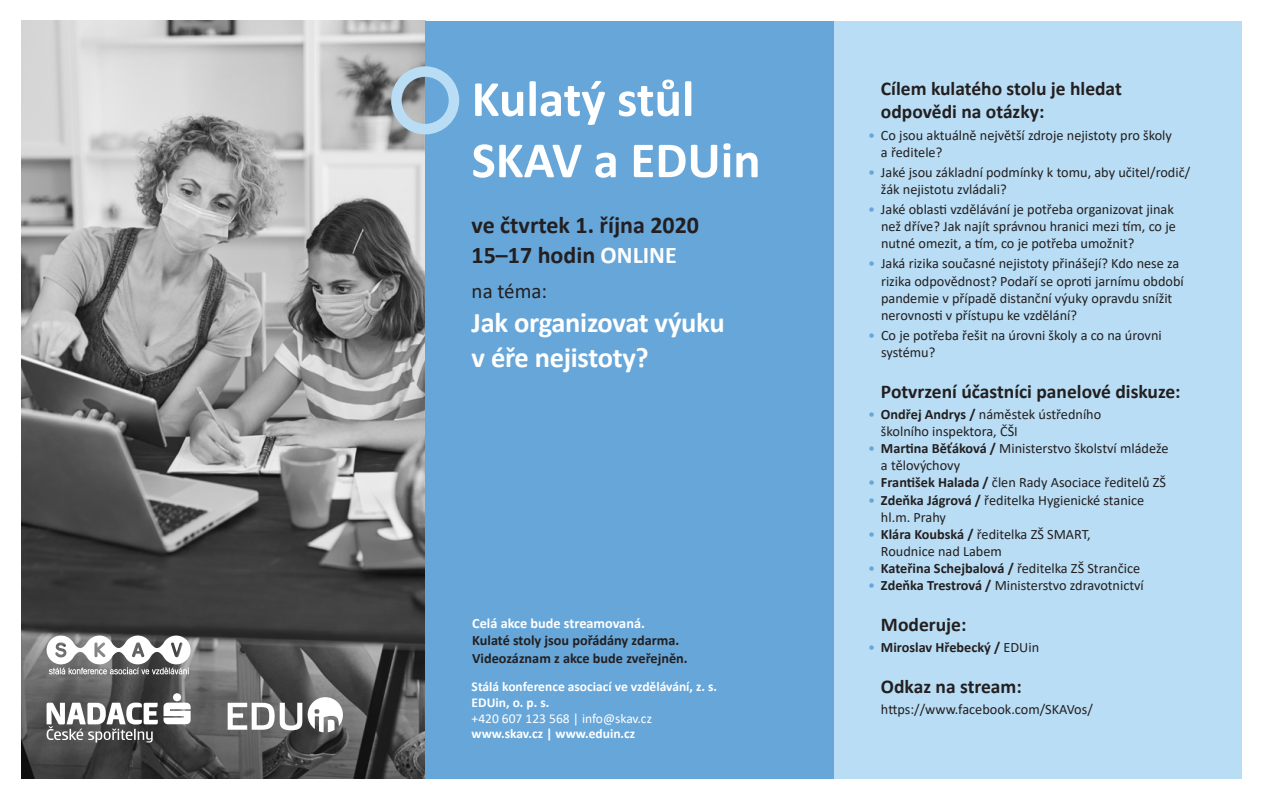
<style>
.page{position:relative;width:1263px;height:800px;background:#fff}
.page>*{position:absolute;margin:0;border:0;box-sizing:border-box;transform-origin:0 0}
.t1{font:700 51px/61.2px "Calibri";color:#fff}
.t2{font:700 28.5px/34.2px "Calibri";letter-spacing:-.01em;color:#fff}
.t3{font:700 24px/30px "Calibri";color:#231f20}
.t4{font:21px "Calibri";color:#231f20}
.t5{font:700 19.5px/23.4px "Calibri";color:#231f20}
.t6{font:14.25px/17.1px "Calibri";color:#231f20}
.t7{font:700 14.25px/17.1px "Calibri";color:#231f20}
.t8{font:700 14.25px "Calibri";color:#fff}
.t9{font:700 13.5px/15.8px "Calibri";color:#fff}
.t10{font:13.5px "Calibri";color:#fff}
.s1{color:#fff}
.s2{color:#67a6d9}
.s3{font-weight:700}
.s4{font-weight:400;color:#67a6d9}
.s5{font-weight:400}
</style>
<div class="page">
<img style="left:21px;top:21px;width:404px;height:577px">
<svg style="left:21px;top:598px;width:404px;height:180px;background:#4b4b4b"></svg>
<div style="left:833px;top:21px;width:409px;height:757px;background:#b9ddf4"></div>
<div style="left:425px;top:21px;width:408px;height:757px;background:#67a6d9"></div>
<div style="left:391px;top:66px;width:68px;height:68px;border:11px solid #b9ddf4;border-radius:50%"></div>
<svg style="left:47px;top:635px;width:144px;height:39px"></svg>
<svg style="left:164px;top:693px;width:27px;height:31px"></svg>
<svg style="left:47px;top:702px;width:111px;height:40px"></svg>
<svg style="left:228px;top:702px;width:74px;height:28px"></svg>
<svg style="left:308px;top:697px;width:35px;height:35px"></svg>
<h1 class="t1" style="left:472px;top:68px;width:290px">Kulatý stůl<br>SKAV a EDUin</h1>
<h3 class="t3" style="left:472px;top:209px;width:229px">ve čtvrtek 1. října 2020<br>15–17 hodin <span class="s1">ONLINE</span></h3>
<h3 class="t4" style="left:472px;top:276px;width:77px">na téma:</h3>
<h2 class="t2" style="left:472px;top:305px;width:254px">Jak organizovat výuku v éře nejistoty?</h2>
<p class="t8" style="left:472px;top:613px;width:174px">Celá akce bude streamovaná.</p>
<p class="t7" style="left:472px;top:632px;width:217px">Kulaté stoly jsou pořádány zdarma.<br>Videozáznam z akce bude zveřejněn.</p>
<p class="t9" style="left:472px;top:678px;width:247px">Stálá konference asociací ve vzdělávání, z. s.<br>EDUin, o. p. s.</p>
<p class="t10" style="left:472px;top:708px;width:182px">+420 607 123 568 | info@skav.cz</p>
<p class="t9" style="left:472px;top:725px;width:165px">www.skav.cz | www.eduin.cz</p>
<h3 class="t5" style="left:881px;top:76px;width:242px">Cílem kulatého stolu je hledat odpovědi na otázky:</h3>
<p class="t6" style="left:881px;top:126px;width:292px;text-indent:-13px"><span class="s2">•</span> Co jsou aktuálně největší zdroje nejistoty pro školy a ředitele?</p>
<p class="t6" style="left:881px;top:163px;width:311px;text-indent:-13px"><span class="s2">•</span> Jaké jsou základní podmínky k tomu, aby učitel/rodič/ žák nejistotu zvládali?</p>
<p class="t6" style="left:881px;top:200px;width:296px;text-indent:-13px"><span class="s2">•</span> Jaké oblasti vzdělávání je potřeba organizovat jinak než dříve? Jak najít správnou hranici mezi tím, co je nutné omezit, a tím, co je potřeba umožnit?</p>
<p class="t6" style="left:881px;top:255px;width:304px;text-indent:-13px"><span class="s2">•</span> Jaká rizika současné nejistoty přinášejí? Kdo nese za rizika odpovědnost? Podaří se oproti jarnímu období pandemie v případě distanční výuky opravdu snížit nerovnosti v přístupu ke vzdělání?</p>
<p class="t6" style="left:881px;top:326px;width:282px;text-indent:-13px"><span class="s2">•</span> Co je potřeba řešit na úrovni školy a co na úrovni systému?</p>
<h3 class="t5" style="left:881px;top:379px;width:301px">Potvrzení účastníci panelové diskuze:</h3>
<p class="t6" style="left:881px;top:405px;width:222px;text-indent:-13px"><span class="s2">•</span> <span class="s3">Ondřej Andrys /</span> náměstek ústředního školního inspektora, ČŠI</p>
<p class="t6" style="left:881px;top:439px;width:289px;text-indent:-13px"><span class="s2">•</span> <span class="s3">Martina Běťáková /</span> Ministerstvo školství mládeže a tělovýchovy</p>
<p class="t6" style="left:868px;top:473px;width:299px"><span class="s2">•</span> <span class="s3">František Halada /</span> člen Rady Asociace ředitelů ZŠ</p>
<p class="t6" style="left:881px;top:491px;width:265px;text-indent:-13px"><span class="s2">•</span> <span class="s3">Zdeňka Jágrová /</span> ředitelka Hygienické stanice hl.m. Prahy</p>
<p class="t6" style="left:881px;top:525px;width:211px;text-indent:-13px"><span class="s2">•</span> <span class="s3">Klára Koubská /</span> ředitelka ZŠ SMART,<br>Roudnice nad Labem</p>
<p class="t7" style="left:868px;top:559px;width:273px"><span class="s4">•</span> Kateřina Schejbalová / <span class="s5">ředitelka ZŠ Strančice</span></p>
<p class="t6" style="left:868px;top:576px;width:277px"><span class="s2">•</span> <span class="s3">Zdeňka Trestrová /</span> Ministerstvo zdravotnictví</p>
<h3 class="t5" style="left:881px;top:612px;width:87px">Moderuje:</h3>
<p class="t7" style="left:868px;top:638px;width:172px"><span class="s4">•</span> Miroslav Hřebecký / <span class="s5">EDUin</span></p>
<h3 class="t5" style="left:881px;top:674px;width:142px">Odkaz na stream:</h3>
<p class="t6" style="left:881px;top:700px;width:213px">https://www.facebook.com/SKAVos/</p>
</div>
